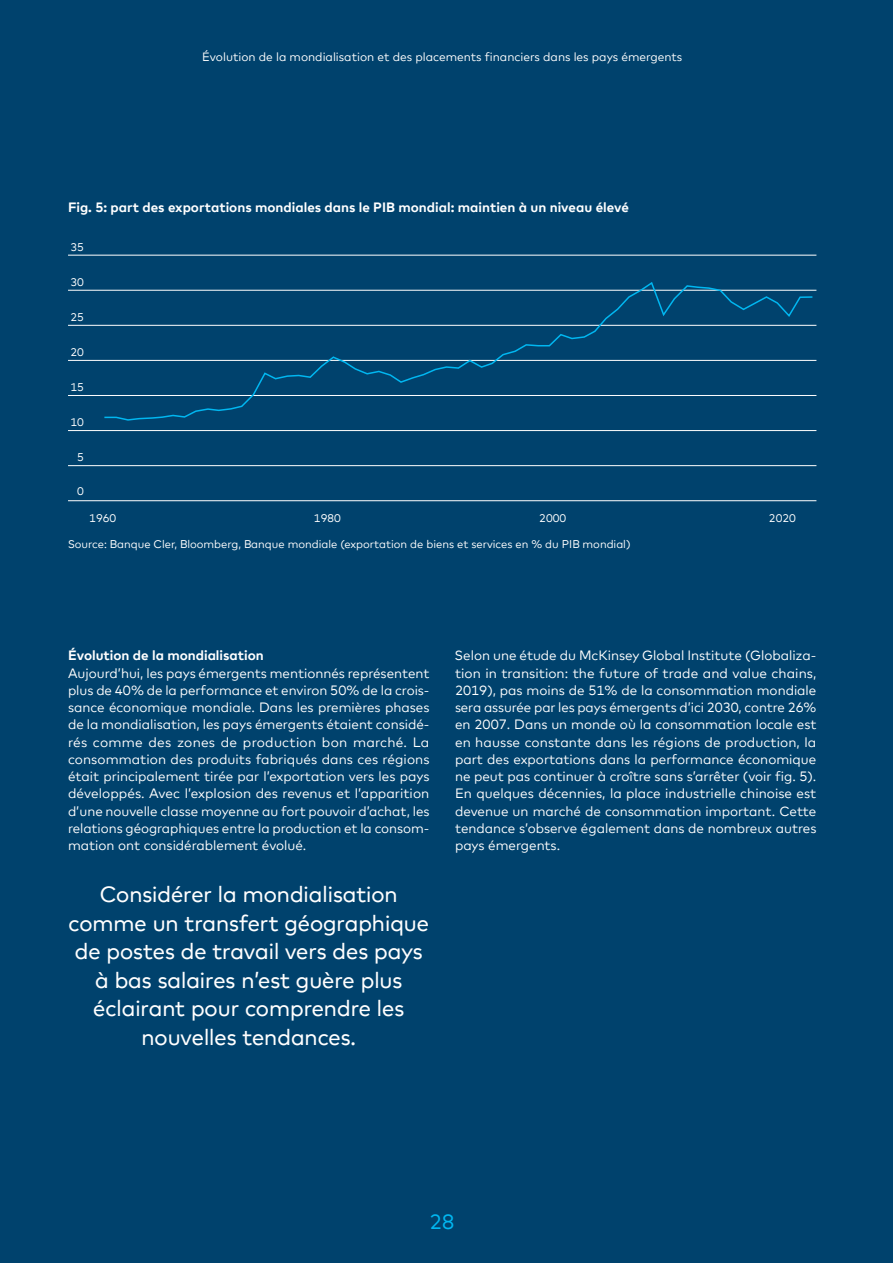
<style>
.page{position:relative;width:893px;height:1263px;background:#00426d}
.page>*{position:absolute;margin:0;border:0;box-sizing:border-box;transform-origin:0 0}
.t1{font:22.5px/28.5px "Cler Mark Headline";color:#fff;text-align:center}
.t2{font:21px "Cler Mark Text";color:#00b7f1}
.t3{font:13.5px/17.2px "Cler Mark Text";color:#fff;text-align:justify}
.t4{font:700 13.5px "Cler Mark Text";color:#fff}
.t5{font:12px "Cler Mark Text";color:#fff}
.t6{font:11.25px "Cler Mark Text";color:#fff}
.t7{font:11.25px "Cler Mark Text";color:#fff}
</style>
<div class="page">
<hr style="left:68px;top:255px;width:748px;height:1px;background:#fff">
<hr style="left:68px;top:290px;width:748px;height:1px;background:#fff">
<hr style="left:68px;top:325px;width:748px;height:1px;background:#fff">
<hr style="left:68px;top:360px;width:748px;height:1px;background:#fff">
<hr style="left:68px;top:395px;width:748px;height:1px;background:#fff">
<hr style="left:68px;top:430px;width:748px;height:1px;background:#fff">
<hr style="left:68px;top:465px;width:748px;height:1px;background:#fff">
<hr style="left:68px;top:500px;width:748px;height:1px;background:#fff">
<svg style="left:103px;top:282px;width:711px;height:139px"></svg>
<p class="t5" style="left:202px;top:47px;width:482px">Évolution de la mondialisation et des placements financiers dans les pays émergents</p>
<p class="t4" style="left:68px;top:197px;width:563px">Fig. 5: part des exportations mondiales dans le PIB mondial: maintien à un niveau élevé</p>
<p class="t7" style="left:70px;top:239px;width:15px">35</p>
<p class="t7" style="left:70px;top:274px;width:15px">30</p>
<p class="t7" style="left:70px;top:309px;width:15px">25</p>
<p class="t7" style="left:70px;top:343px;width:15px">20</p>
<p class="t7" style="left:70px;top:378px;width:15px">15</p>
<p class="t7" style="left:70px;top:413px;width:15px">10</p>
<p class="t7" style="left:77px;top:448px;width:8px">5</p>
<p class="t7" style="left:77px;top:483px;width:8px">0</p>
<p class="t7" style="left:89px;top:510px;width:29px">1960</p>
<p class="t7" style="left:314px;top:510px;width:28px">1980</p>
<p class="t7" style="left:539px;top:510px;width:28px">2000</p>
<p class="t7" style="left:769px;top:510px;width:28px">2020</p>
<p class="t6" style="left:68px;top:536px;width:564px">Source: Banque Cler, Bloomberg, Banque mondiale (exportation de biens et services en % du PIB mondial)</p>
<p class="t4" style="left:68px;top:645px;width:197px">Évolution de la mondialisation</p>
<p class="t3" style="left:68px;top:663px;width:363px">Aujourd’hui, les pays émergents mentionnés représentent plus de 40% de la performance et environ 50% de la crois&shy;sance économique mondiale. Dans les premières phases de la mondialisation, les pays émergents étaient considé&shy;rés comme des zones de production bon marché. La consommation des produits fabriqués dans ces régions était principalement tirée par l’exportation vers les pays développés. Avec l’explosion des revenus et l’apparition d’une nouvelle classe moyenne au fort pouvoir d’achat, les relations géographiques entre la production et la consom&shy;mation ont considérablement évolué.</p>
<h1 class="t1" style="left:68px;top:878px;width:362px">Considérer la mondialisation comme un transfert géographique de postes de travail vers des pays à bas salaires n’est guère plus éclairant pour comprendre les nouvelles tendances.</h1>
<p class="t3" style="left:455px;top:646px;width:363px">Selon une étude du McKinsey Global Institute (Globaliza&shy;tion in transition: the future of trade and value chains, 2019), pas moins de 51% de la consommation mondiale sera assurée par les pays émergents d’ici 2030, contre 26% en 2007. Dans un monde où la consommation locale est en hausse constante dans les régions de production, la part des exportations dans la performance économique ne peut pas continuer à croître sans s’arrêter (voir fig. 5).<br>En quelques décennies, la place industrielle chinoise est devenue un marché de consommation important. Cette tendance s’observe également dans de nombreux autres pays émergents.</p>
<h2 class="t2" style="left:430px;top:1206px;width:27px">28</h2>
</div>
